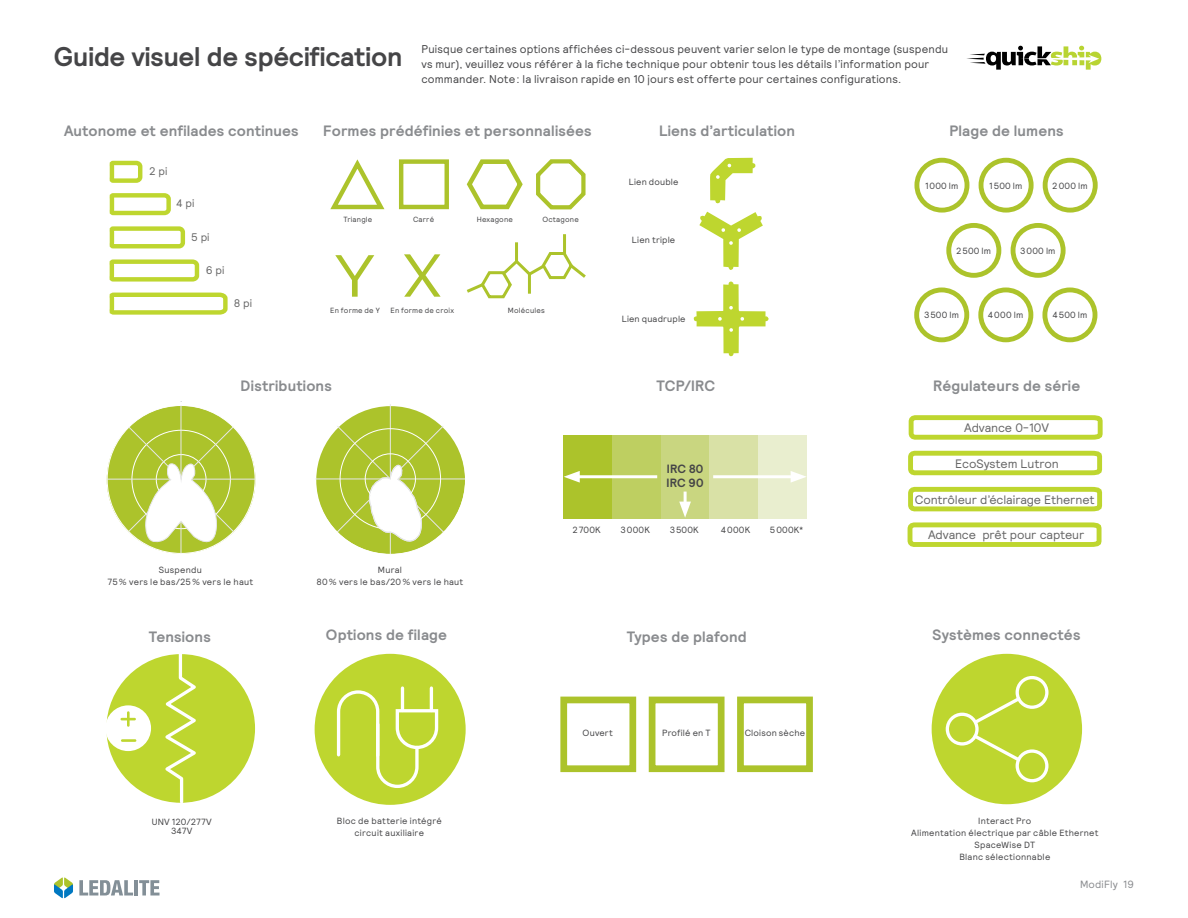
<style>
.page{position:relative;width:1188px;height:918px;background:#fff}
.page>*{position:absolute;margin:0;border:0;box-sizing:border-box;transform-origin:0 0}
.t1{font:700 27px "Relative";letter-spacing:-.005em;color:#454547}
.t2{font:700 15px "Relative";letter-spacing:.01em;color:#898b8e}
.t3{font:12.3px "Relative";letter-spacing:-.01em;color:#666}
.t4{font:700 12px/13.5px "Relative";letter-spacing:.005em;color:#454547}
.t5{font:11.25px/15px "Relative";letter-spacing:.015em;color:#454547}
.t6{font:11.1px "Relative";letter-spacing:-.005em;color:#666}
.t7{font:10.5px "Relative";letter-spacing:.015em;color:#898b8e}
.t8{font:9px/12px "Relative";letter-spacing:.025em;color:#454547;text-align:center}
.t9{font:7.5px "Relative";letter-spacing:.025em;color:#454547}
</style>
<div class="page">
<svg style="left:54px;top:877px;width:19px;height:21px"></svg>
<svg style="left:79px;top:880px;width:54px;height:16px"></svg>
<hr style="left:134px;top:880px;width:4px;height:16px;background:#838f97">
<svg style="left:139px;top:880px;width:21px;height:16px"></svg>
<div style="left:315px;top:654px;width:151px;height:151px;background:#bed62f;border-radius:50%"></div>
<hr style="left:401px;top:688px;width:3px;height:23px;background:#fff">
<hr style="left:430px;top:688px;width:3px;height:23px;background:#fff">
<svg style="left:335px;top:689px;width:105px;height:101px"></svg>
<div style="left:979px;top:158px;width:55px;height:55px;border:5px solid #acc32b;border-radius:50%"></div>
<div style="left:914px;top:158px;width:55px;height:55px;border:5px solid #acc32b;border-radius:50%"></div>
<div style="left:1043px;top:158px;width:55px;height:55px;border:5px solid #acc32b;border-radius:50%"></div>
<div style="left:946px;top:223px;width:55px;height:55px;border:5px solid #acc32b;border-radius:50%"></div>
<div style="left:1011px;top:223px;width:55px;height:55px;border:5px solid #acc32b;border-radius:50%"></div>
<div style="left:914px;top:288px;width:55px;height:54px;border:5px solid #acc32b;border-radius:50%"></div>
<div style="left:978px;top:288px;width:55px;height:54px;border:5px solid #acc32b;border-radius:50%"></div>
<div style="left:1042px;top:288px;width:55px;height:54px;border:5px solid #acc32b;border-radius:50%"></div>
<div style="left:107px;top:406px;width:149px;height:148px;background:#acc32b;border-radius:50%"></div>
<hr style="left:181px;top:405px;width:1px;height:148px;background:#e6e7e8">
<hr style="left:107px;top:479px;width:148px;height:1px;background:#e6e7e8">
<svg style="left:128px;top:427px;width:106px;height:124px"></svg>
<div style="left:316px;top:406px;width:149px;height:148px;background:#acc32b;border-radius:50%"></div>
<hr style="left:390px;top:404px;width:1px;height:75px;background:#e6e7e8">
<hr style="left:390px;top:479px;width:76px;height:1px;background:#e6e7e8">
<hr style="left:390px;top:479px;width:1px;height:75px;background:#e6e7e8">
<hr style="left:315px;top:479px;width:75px;height:1px;background:#e6e7e8">
<svg style="left:337px;top:425px;width:107px;height:116px"></svg>
<div style="left:365px;top:454px;width:51px;height:50px;border:1px solid #fff;border-radius:50%"></div>
<div style="left:564px;top:435px;width:48px;height:84px;background:#acc32b"></div>
<div style="left:612px;top:435px;width:49px;height:84px;background:#becf61"></div>
<div style="left:661px;top:435px;width:49px;height:84px;background:#c9d680"></div>
<div style="left:710px;top:435px;width:48px;height:84px;background:#d9e1a6"></div>
<div style="left:758px;top:435px;width:49px;height:84px;background:#e9eecf"></div>
<hr style="left:574px;top:475px;width:83px;height:3px;background:#fff">
<svg style="left:564px;top:471px;width:16px;height:12px"></svg>
<hr style="left:713px;top:475px;width:83px;height:3px;background:#fff">
<svg style="left:791px;top:471px;width:15px;height:12px"></svg>
<hr style="left:684px;top:492px;width:3px;height:15px;background:#fff">
<svg style="left:679px;top:502px;width:12px;height:16px"></svg>
<div style="left:106px;top:654px;width:149px;height:149px;background:#bed62f;border-radius:50%"></div>
<div style="left:107px;top:707px;width:42px;height:42px;background:#fff;border-radius:50%"></div>
<div style="left:105px;top:705px;width:46px;height:46px;border:3px solid #fff;border-radius:50%"></div>
<svg style="left:161px;top:654px;width:40px;height:149px"></svg>
<svg style="left:122px;top:739px;width:13px;height:3px"></svg>
<svg style="left:122px;top:713px;width:13px;height:12px"></svg>
<svg style="left:967px;top:46px;width:134px;height:24px"></svg>
<svg style="left:109px;top:160px;width:34px;height:23px"></svg>
<svg style="left:109px;top:193px;width:62px;height:23px"></svg>
<svg style="left:109px;top:226px;width:77px;height:23px"></svg>
<svg style="left:109px;top:259px;width:91px;height:23px"></svg>
<svg style="left:109px;top:292px;width:119px;height:23px"></svg>
<div style="left:399px;top:159px;width:50px;height:50px;border:4px solid #acc32b"></div>
<svg style="left:330px;top:159px;width:55px;height:51px"></svg>
<svg style="left:466px;top:159px;width:57px;height:51px"></svg>
<svg style="left:536px;top:159px;width:50px;height:51px"></svg>
<svg style="left:404px;top:254px;width:37px;height:43px"></svg>
<svg style="left:335px;top:255px;width:39px;height:42px"></svg>
<hr style="left:515px;top:242px;width:3px;height:20px;background:#acc32b">
<hr style="left:563px;top:234px;width:3px;height:20px;background:#acc32b">
<svg style="left:466px;top:252px;width:120px;height:47px"></svg>
<svg style="left:694px;top:281px;width:75px;height:75px"></svg>
<svg style="left:710px;top:158px;width:45px;height:45px"></svg>
<svg style="left:699px;top:212px;width:64px;height:58px"></svg>
<svg style="left:908px;top:415px;width:195px;height:25px"></svg>
<svg style="left:908px;top:450px;width:195px;height:26px"></svg>
<svg style="left:908px;top:486px;width:195px;height:26px"></svg>
<svg style="left:907px;top:522px;width:195px;height:25px"></svg>
<div style="left:560px;top:697px;width:76px;height:75px;border:7px solid #acc32b"></div>
<div style="left:649px;top:697px;width:76px;height:75px;border:7px solid #acc32b"></div>
<div style="left:737px;top:697px;width:76px;height:75px;border:7px solid #acc32b"></div>
<div style="left:932px;top:654px;width:150px;height:150px;background:#bed62f;border-radius:50%"></div>
<div style="left:1016px;top:676px;width:33px;height:33px;border:3px solid #fff;border-radius:50%"></div>
<div style="left:946px;top:713px;width:33px;height:33px;border:3px solid #fff;border-radius:50%"></div>
<div style="left:1016px;top:749px;width:33px;height:33px;border:3px solid #fff;border-radius:50%"></div>
<svg style="left:972px;top:694px;width:51px;height:32px"></svg>
<svg style="left:971px;top:732px;width:52px;height:32px"></svg>
<h1 class="t1" style="left:54px;top:38px;width:350px">Guide visuel de spécification</h1>
<p class="t5" style="left:422px;top:41px;width:528px">Puisque certaines options affichées ci-dessous peuvent varier selon le type de montage (suspendu vs mur), veuillez vous référer à la fiche technique pour obtenir tous les détails l’information pour commander. Note: la livraison rapide en 10 jours est offerte pour certaines configurations.</p>
<h2 class="t2" style="left:64px;top:121px;width:236px">Autonome et enfilades continues</h2>
<p class="t6" style="left:149px;top:164px;width:20px">2 pi</p>
<p class="t6" style="left:176px;top:196px;width:20px">4 pi</p>
<p class="t6" style="left:191px;top:229px;width:20px">5 pi</p>
<p class="t6" style="left:206px;top:263px;width:20px">6 pi</p>
<p class="t6" style="left:234px;top:296px;width:20px">8 pi</p>
<h2 class="t2" style="left:323px;top:121px;width:270px">Formes prédéfinies et personnalisées</h2>
<p class="t9" style="left:343px;top:214px;width:30px">Triangle</p>
<p class="t9" style="left:413px;top:214px;width:22px">Carré</p>
<p class="t9" style="left:542px;top:214px;width:38px">Octagone</p>
<p class="t9" style="left:477px;top:214px;width:38px">Hexagone</p>
<p class="t9" style="left:330px;top:306px;width:51px">En forme de Y</p>
<p class="t9" style="left:391px;top:306px;width:65px">En forme de croix</p>
<p class="t9" style="left:508px;top:306px;width:38px">Molécules</p>
<h2 class="t2" style="left:659px;top:121px;width:137px">Liens d’articulation</h2>
<p class="t8" style="left:629px;top:176px;width:51px">Lien double</p>
<p class="t8" style="left:632px;top:233px;width:45px">Lien triple</p>
<p class="t8" style="left:622px;top:313px;width:65px">Lien quadruple</p>
<h2 class="t2" style="left:949px;top:121px;width:116px">Plage de lumens</h2>
<p class="t8" style="left:925px;top:179px;width:35px">1000 lm</p>
<p class="t8" style="left:989px;top:179px;width:35px">1500 lm</p>
<p class="t8" style="left:1052px;top:179px;width:37px">2000 lm</p>
<p class="t8" style="left:956px;top:245px;width:36px">2500 lm</p>
<p class="t8" style="left:1020px;top:244px;width:37px">3000 lm</p>
<p class="t8" style="left:924px;top:309px;width:36px">3500 lm</p>
<p class="t8" style="left:988px;top:309px;width:37px">4000 lm</p>
<p class="t8" style="left:1052px;top:309px;width:36px">4500 lm</p>
<h2 class="t2" style="left:241px;top:376px;width:93px">Distributions</h2>
<h2 class="t2" style="left:657px;top:376px;width:60px">TCP/IRC</h2>
<h2 class="t2" style="left:933px;top:376px;width:149px">Régulateurs de série</h2>
<h3 class="t4" style="left:667px;top:462px;width:38px">IRC 80<br>IRC 90</h3>
<h3 class="t3" style="left:964px;top:420px;width:86px">Advance 0-10V</h3>
<h3 class="t3" style="left:955px;top:456px;width:105px">EcoSystem Lutron</h3>
<h3 class="t3" style="left:915px;top:492px;width:181px">Contrôleur d’éclairage Ethernet</h3>
<p class="t8" style="left:573px;top:523px;width:30px">2700K</p>
<p class="t8" style="left:621px;top:523px;width:31px">3000K</p>
<p class="t8" style="left:670px;top:523px;width:31px">3500K</p>
<p class="t8" style="left:721px;top:523px;width:31px">4000K</p>
<p class="t8" style="left:770px;top:523px;width:35px">5000K*</p>
<h3 class="t3" style="left:928px;top:527px;width:158px">Advance prêt pour capteur</h3>
<p class="t8" style="left:108px;top:563px;width:147px">Suspendu<br>75% vers le bas/25% vers le haut</p>
<p class="t8" style="left:317px;top:563px;width:148px">Mural<br>80% vers le bas/20% vers le haut</p>
<h2 class="t2" style="left:149px;top:626px;width:63px">Tensions</h2>
<h2 class="t2" style="left:326px;top:625px;width:123px">Options de filage</h2>
<h2 class="t2" style="left:627px;top:626px;width:121px">Types de plafond</h2>
<h2 class="t2" style="left:933px;top:625px;width:149px">Systèmes connectés</h2>
<p class="t8" style="left:583px;top:726px;width:32px">Ouvert</p>
<p class="t8" style="left:662px;top:726px;width:50px">Profilé en T</p>
<p class="t8" style="left:745px;top:726px;width:62px">Cloison sèche</p>
<p class="t8" style="left:152px;top:817px;width:61px;line-height:9px">UNV 120/277V<br>347V</p>
<p class="t8" style="left:337px;top:814px;width:106px">Bloc de batterie intégré circuit auxiliaire</p>
<p class="t8" style="left:911px;top:814px;width:189px">Interact Pro<br>Alimentation électrique par câble Ethernet<br>SpaceWise DT<br>Blanc sélectionnable</p>
<p class="t7" style="left:1080px;top:878px;width:55px">ModiFly 19</p>
</div>
